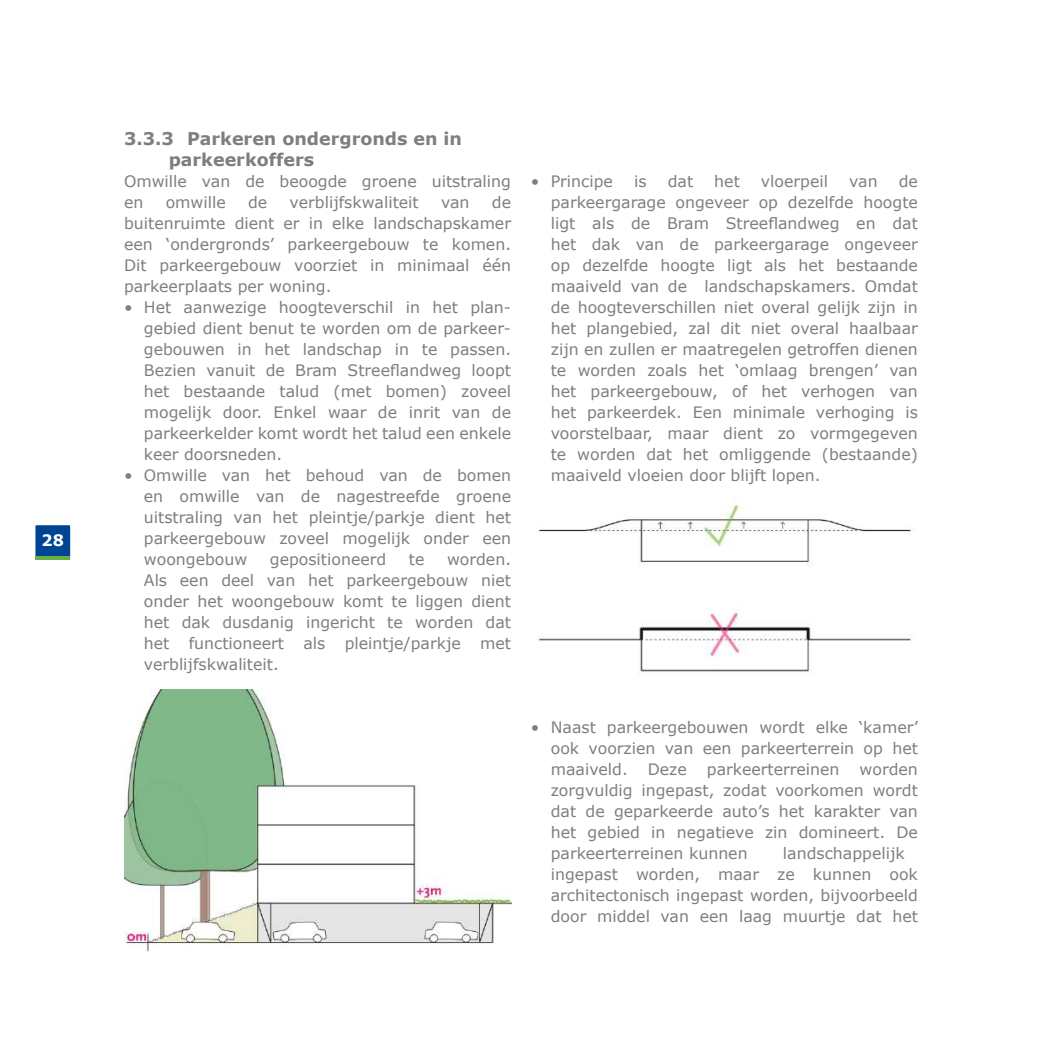
<style>
.page{position:relative;width:1042px;height:1042px;background:#fff}
.page>*{position:absolute;margin:0;border:0;box-sizing:border-box;transform-origin:0 0}
.t1{font:700 17.5px/21px "Verdana";color:#827d7b}
.t2{font:15.75px/21px "Verdana";color:#827d7b;text-align:justify}
.t3{font:700 15.75px "Verdana";color:#fff}
</style>
<div class="page">
<img style="left:124px;top:689px;width:387px;height:263px">
<img style="left:537px;top:505px;width:378px;height:170px">
<div style="left:35px;top:525px;width:35px;height:35px;background:#004494"></div>
<hr style="left:35px;top:556px;width:35px;height:4px;background:#65b041">
<p class="t3" style="left:42px;top:530px;width:24px">28</p>
<p class="t1" style="left:169px;top:128px;width:295px;text-indent:-45px">3.3.3 Parkeren ondergronds en in parkeerkoffers</p>
<p class="t2" style="left:124px;top:171px;width:388px">Omwille van de beoogde groene uitstraling en</p>
<p class="t2" style="left:166px;top:192px;width:62px">omwille</p>
<p class="t2" style="left:248px;top:192px;width:21px">de</p>
<p class="t2" style="left:290px;top:192px;width:131px">verblijfskwaliteit</p>
<p class="t2" style="left:441px;top:192px;width:30px">van</p>
<p class="t2" style="left:124px;top:192px;width:388px;text-indent:368px">de buitenruimte dient er in elke landschapskamer een ‘ondergronds’ parkeergebouw te komen.<br>Dit parkeergebouw voorziet in minimaal één parkeerplaats per woning.</p>
<p class="t2" style="left:144px;top:297px;width:369px;text-indent:-20px">• Het aanwezige hoogteverschil in het plan&shy;gebied dient benut te worden om de parkeer&shy;gebouwen in het landschap in te passen.<br>Bezien vanuit de Bram Streeflandweg loopt het bestaande talud (met bomen) zoveel mogelijk door. Enkel waar de inrit van de parkeerkelder komt wordt het talud een enkele keer doorsneden.</p>
<p class="t2" style="left:144px;top:465px;width:369px;text-indent:-20px">• Omwille van het behoud van de bomen en omwille van de nagestreefde groene uitstraling van het pleintje/parkje dient het parkeergebouw zoveel mogelijk onder een woongebouw</p>
<p class="t2" style="left:144px;top:549px;width:369px;text-indent:303px">worden.<br>Als een deel van het parkeergebouw niet onder het woongebouw komt te liggen dient het dak dusdanig ingericht te worden dat het functioneert als pleintje/parkje met verblijfskwaliteit.</p>
<p class="t2" style="left:270px;top:549px;width:118px">gepositioneerd</p>
<p class="t2" style="left:409px;top:549px;width:17px">te</p>
<p class="t2" style="left:531px;top:171px;width:84px">• Principe</p>
<p class="t2" style="left:634px;top:171px;width:14px">is</p>
<p class="t2" style="left:668px;top:171px;width:27px">dat</p>
<p class="t2" style="left:714px;top:171px;width:27px">het</p>
<p class="t2" style="left:761px;top:171px;width:69px">vloerpeil</p>
<p class="t2" style="left:849px;top:171px;width:30px">van</p>
<p class="t2" style="left:551px;top:171px;width:369px;text-indent:348px">de parkeergarage ongeveer op dezelfde hoogte ligt als de Bram Streeflandweg en dat het dak van de parkeergarage ongeveer op dezelfde hoogte ligt als het bestaande maaiveld van de landschapskamers. Omdat de hoogteverschillen niet overal gelijk zijn in het plangebied, zal dit niet overal haalbaar zijn en zullen er maatregelen getroffen dienen te worden zoals het ‘omlaag brengen’ van het parkeergebouw, of het verhogen van het parkeerdek. Een minimale verhoging is voorstelbaar, maar dient zo vormgegeven te worden dat het omliggende (bestaande) maaiveld vloeien door blijft lopen.</p>
<p class="t2" style="left:551px;top:717px;width:369px;text-indent:-20px">• Naast parkeergebouwen wordt elke ‘kamer’ ook voorzien van een parkeerterrein op het maaiveld.</p>
<p class="t2" style="left:551px;top:759px;width:369px;text-indent:309px">worden zorgvuldig ingepast, zodat voorkomen wordt dat de geparkeerde auto’s het karakter van het gebied in negatieve zin domineert. De parkeerterreinen kunnen</p>
<p class="t2" style="left:648px;top:759px;width:41px">Deze</p>
<p class="t2" style="left:707px;top:759px;width:134px">parkeerterreinen</p>
<p class="t2" style="left:551px;top:843px;width:369px;text-align:left;text-indent:232px">landschappelijk ingepast worden, maar ze kunnen ook architectonisch ingepast worden, bijvoorbeeld door middel van een laag muurtje dat het</p>
</div>
